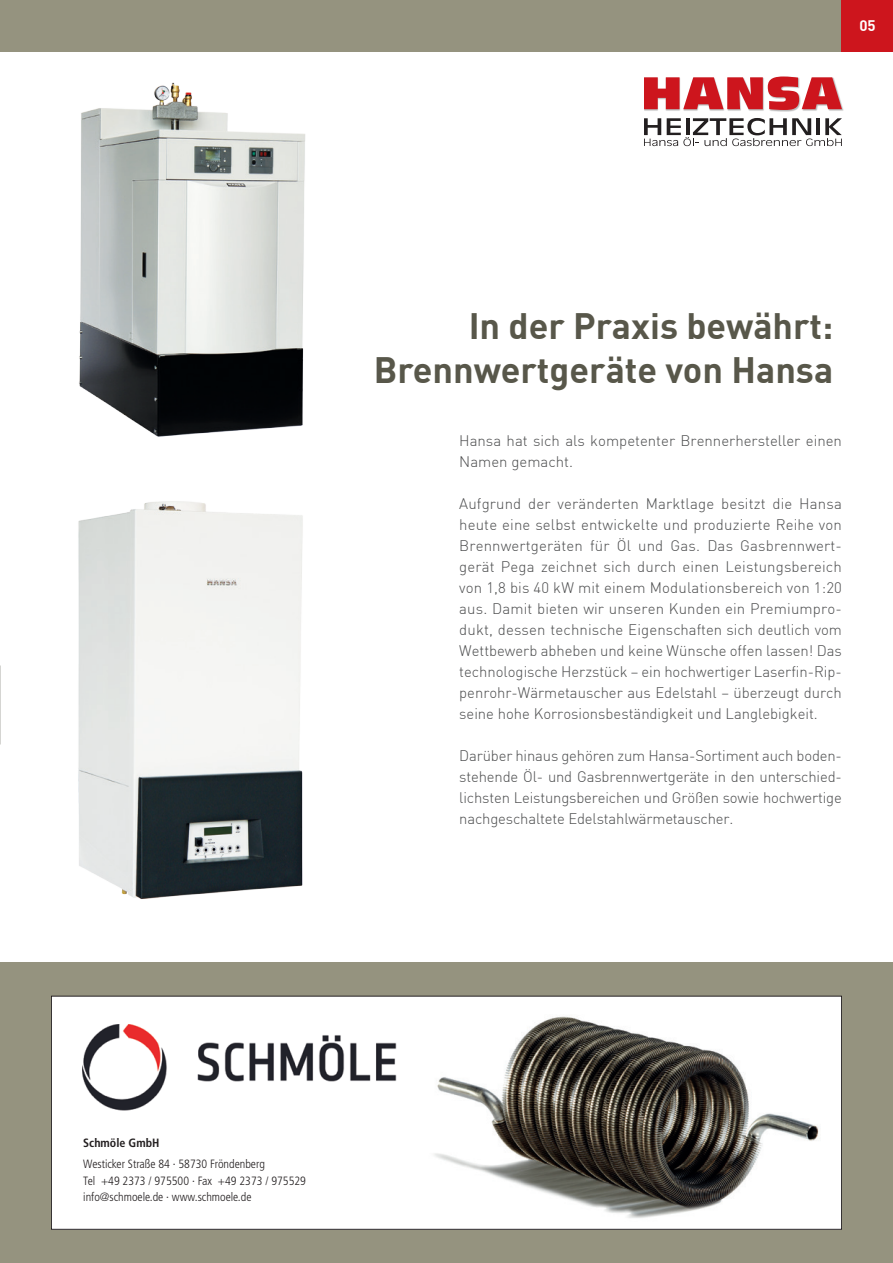
<style>
.page{position:relative;width:893px;height:1263px;background:#fff}
.page>*{position:absolute;margin:0;border:0;box-sizing:border-box;transform-origin:0 0}
.t1{font:700 36px "DIN";color:#58574a}
.t2{font:300 15px/21px "DIN";color:#4b4c4d;text-align:justify}
.t3{font:700 15px "DIN";color:#fff}
.t4{font:300 condensed 12px/21px "Frutiger LT Std";color:#231f20}
.s1{font-weight:700}
</style>
<div class="page">
<img style="left:79px;top:82px;width:226px;height:355px">
<div style="left:0;top:962px;width:893px;height:301px;background:#95937f"></div>
<div style="left:51px;top:996px;width:791px;height:234px;background:#fff"></div>
<img style="left:434px;top:1016px;width:385px;height:202px">
<img style="left:82px;top:1024px;width:315px;height:87px">
<div style="left:51px;top:996px;width:791px;height:234px;border:1px solid #231f20"></div>
<div style="left:0;top:0;width:893px;height:51px;background:#95937f"></div>
<div style="left:842px;top:0;width:51px;height:51px;background:#cd151d"></div>
<div style="left:644px;top:76px;width:200px;height:36px;background:#231f20;opacity:.32"></div>
<svg style="left:644px;top:77px;width:198px;height:33px"></svg>
<svg style="left:644px;top:118px;width:198px;height:28px"></svg>
<img style="left:78px;top:501px;width:225px;height:398px">
<p class="t3" style="left:859px;top:16px;width:18px">05</p>
<p class="t1" style="left:469px;top:303px;width:366px">In der Praxis bewährt:</p>
<p class="t1" style="left:374px;top:346px;width:461px">Brennwertgeräte von Hansa</p>
<p class="t2" style="left:459px;top:429px;width:384px">Hansa hat sich als kompetenter Brennerhersteller einen<br>Namen gemacht.</p>
<p class="t2" style="left:459px;top:492px;width:384px">Aufgrund der veränderten Marktlage besitzt die Hansa heute eine selbst entwickelte und produzierte Reihe von Brennwertgeräten für Öl und Gas. Das Gasbrennwert&shy;gerät Pega zeichnet sich durch einen Leistungsbereich von 1,8 bis 40 kW mit einem Modulationsbereich von 1:20 aus. Damit bieten wir unseren Kunden ein Premiumpro&shy;dukt, dessen technische Eigenschaften sich deutlich vom Wettbewerb abheben und keine Wünsche offen lassen! Das technologische Herzstück – ein hochwertiger Laserfin-Rip&shy;penrohr-Wärmetauscher aus Edelstahl – überzeugt durch seine hohe Korrosionsbeständigkeit und Langlebigkeit.</p>
<p class="t2" style="left:459px;top:744px;width:384px">Darüber hinaus gehören zum Hansa-Sortiment auch boden&shy;stehende Öl- und Gasbrennwertgeräte in den unterschied&shy;lichsten Leistungsbereichen und Größen sowie hochwertige nachgeschaltete Edelstahlwärmetauscher.</p>
<p class="t4" style="left:83px;top:1133px;width:183px"><span class="s1">Schmöle GmbH<br></span>Westicker Straße 84 ∙ 58730 Fröndenberg</p>
<p class="t4" style="left:83px;top:1173px;width:224px;line-height:16.5px">Tel +49 2373 / 975500 ∙ Fax +49 2373 / 975529 info@schmoele.de ∙ www.schmoele.de</p>
</div>
